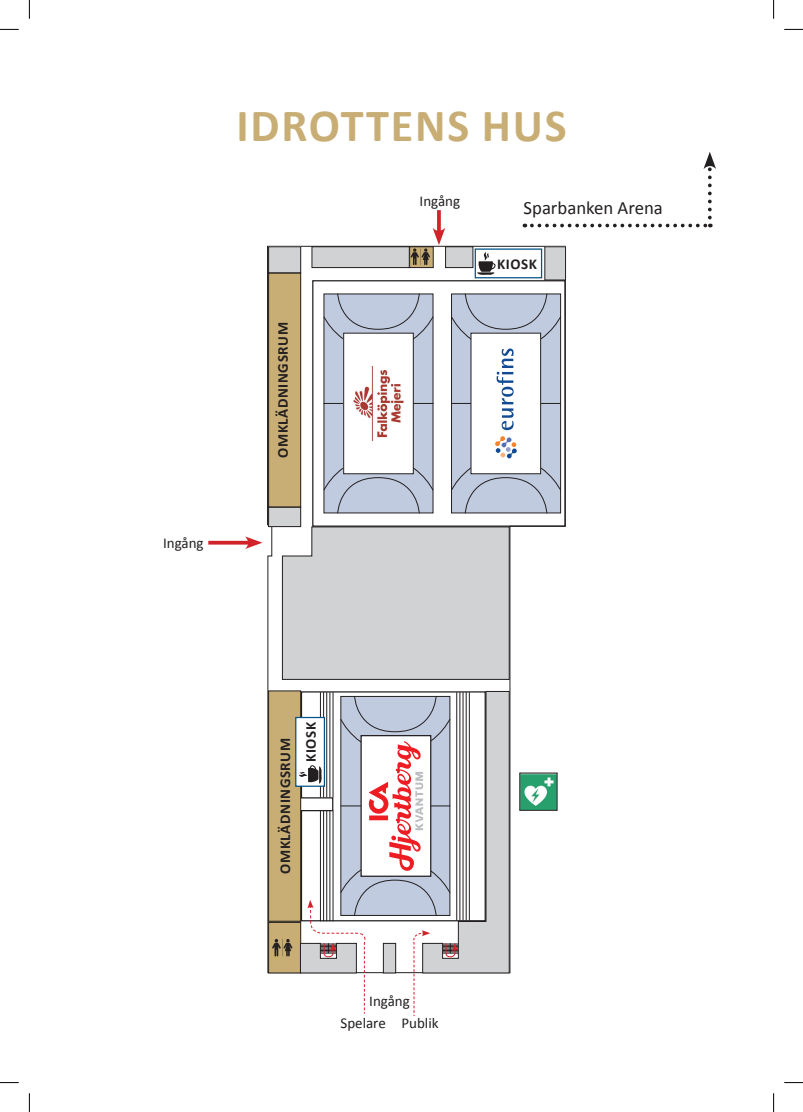
<style>
.page{position:relative;width:803px;height:1112px;background:#fff}
.page>*{position:absolute;margin:0;border:0;box-sizing:border-box;transform-origin:0 0}
.t1{font:700 46.25px "Calibri";letter-spacing:.04em;color:#c8ae75}
.t2{font:18.75px "Calibri";color:#231f20}
.t3{font:700 15px "Calibri";letter-spacing:.04em;color:#231f20}
.t4{font:15px "Calibri";color:#231f20}
</style>
<div class="page">
<svg style="left:208px;top:540px;width:37px;height:4px"></svg>
<svg style="left:245px;top:536px;width:17px;height:13px"></svg>
<svg style="left:532px;top:223px;width:179px;height:4px"></svg>
<svg style="left:703px;top:152px;width:13px;height:65px"></svg>
<svg style="left:267px;top:245px;width:299px;height:728px"></svg>
<div style="left:282px;top:526px;width:227px;height:153px;background:#d1d2d4"></div>
<div style="left:312px;top:280px;width:254px;height:246px;border:1px solid #231f20"></div>
<div style="left:312px;top:247px;width:97px;height:20px;background:#d1d2d4"></div>
<div style="left:312px;top:246px;width:97px;height:22px;border:1px solid #231f20"></div>
<div style="left:446px;top:247px;width:27px;height:20px;background:#d1d2d4"></div>
<div style="left:445px;top:246px;width:28px;height:22px;border:1px solid #231f20"></div>
<div style="left:269px;top:247px;width:32px;height:26px;background:#d1d2d4"></div>
<div style="left:268px;top:246px;width:33px;height:27px;border:1px solid #231f20"></div>
<div style="left:269px;top:507px;width:32px;height:19px;background:#d1d2d4"></div>
<div style="left:268px;top:507px;width:33px;height:19px;border:1px solid #231f20"></div>
<div style="left:269px;top:690px;width:32px;height:231px;background:#c8ae75"></div>
<div style="left:268px;top:690px;width:33px;height:231px;border:1px solid #231f20"></div>
<div style="left:269px;top:273px;width:32px;height:234px;background:#c8ae75"></div>
<div style="left:268px;top:273px;width:33px;height:234px;border:1px solid #231f20"></div>
<div style="left:545px;top:247px;width:20px;height:33px;background:#d1d2d4"></div>
<div style="left:545px;top:246px;width:21px;height:34px;border:1px solid #231f20"></div>
<div style="left:269px;top:922px;width:32px;height:50px;background:#c8ae75"></div>
<div style="left:268px;top:922px;width:33px;height:50px;border:1px solid #231f20"></div>
<svg style="left:272px;top:939px;width:20px;height:17px"></svg>
<div style="left:296px;top:717px;width:28px;height:69px;background:#fff"></div>
<div style="left:295px;top:716px;width:30px;height:70px;border:1px solid #01548b"></div>
<div style="left:475px;top:249px;width:66px;height:29px;background:#fff"></div>
<div style="left:475px;top:248px;width:67px;height:30px;border:1px solid #01548b"></div>
<div style="left:410px;top:247px;width:23px;height:20px;background:#c8ae75"></div>
<div style="left:409px;top:246px;width:24px;height:22px;border:1px solid #231f20"></div>
<svg style="left:437px;top:210px;width:4px;height:18px"></svg>
<svg style="left:411px;top:228px;width:34px;height:37px"></svg>
<svg style="left:477px;top:252px;width:19px;height:23px"></svg>
<svg style="left:299px;top:691px;width:210px;height:325px"></svg>
<svg style="left:0;top:29px;width:19px;height:1px"></svg>
<svg style="left:784px;top:29px;width:19px;height:1px"></svg>
<svg style="left:0;top:1082px;width:19px;height:1px"></svg>
<svg style="left:784px;top:1082px;width:19px;height:1px"></svg>
<svg style="left:29px;top:0;width:1px;height:19px"></svg>
<svg style="left:29px;top:1093px;width:1px;height:18px"></svg>
<svg style="left:773px;top:0;width:1px;height:19px"></svg>
<svg style="left:773px;top:1093px;width:1px;height:18px"></svg>
<p class="t4" style="left:163px;top:532px;width:42px">Ingång</p>
<h1 class="t1" style="left:236px;top:93px;width:332px">IDROTTENS HUS</h1>
<p class="t3" style="left:272px;top:457px;width:137px;rotate:-90deg">OMKLÄDNINGSRUM</p>
<p class="t4" style="left:420px;top:190px;width:42px">Ingång</p>
<p class="t2" style="left:523px;top:195px;width:141px">Sparbanken Arena</p>
<p class="t3" style="left:497px;top:253px;width:41px">KIOSK</p>
<p class="t3" style="left:275px;top:873px;width:137px;rotate:-90deg">OMKLÄDNINGSRUM</p>
<p class="t3" style="left:300px;top:761px;width:41px;rotate:-90deg">KIOSK</p>
<p class="t4" style="left:369px;top:990px;width:42px">Ingång</p>
<p class="t4" style="left:340px;top:1011px;width:100px">Spelare Publik</p>
</div>
